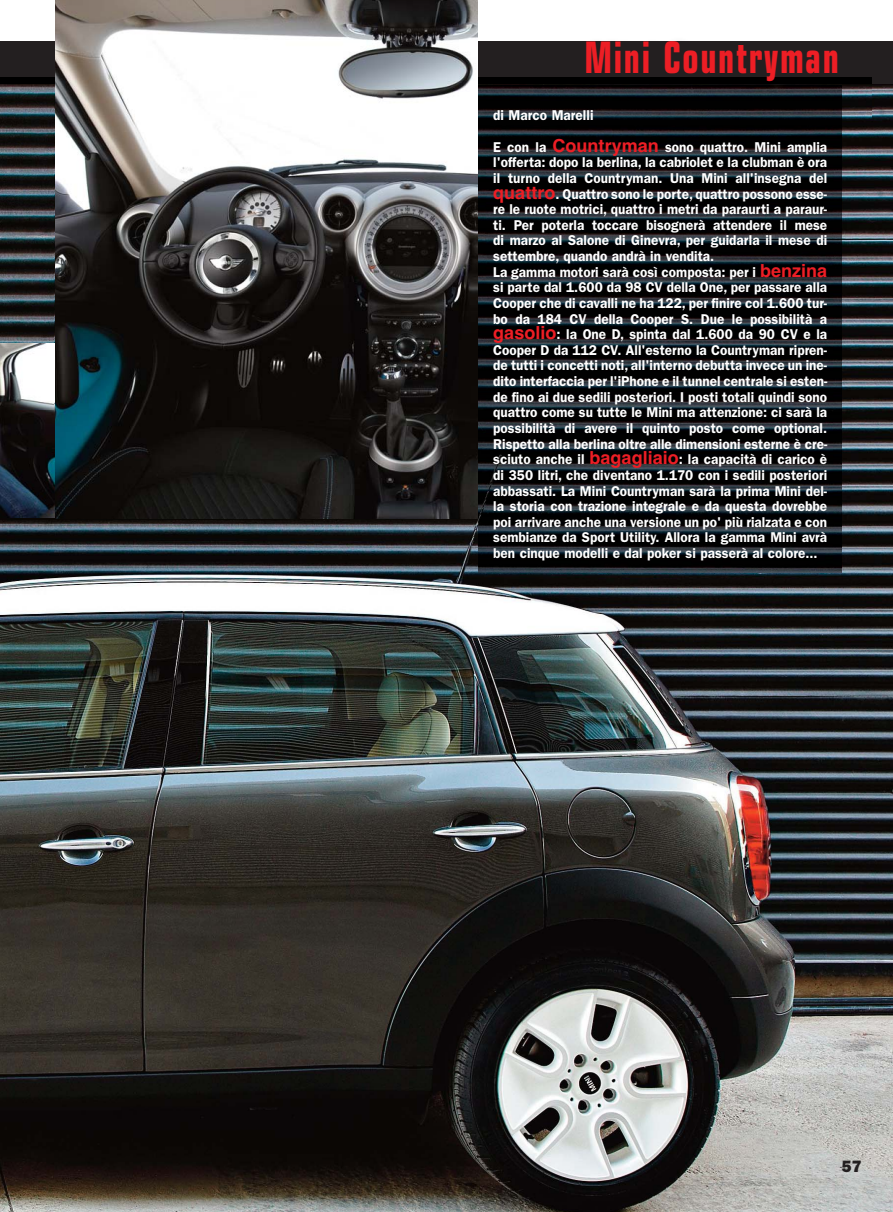
<style>
.page{position:relative;width:893px;height:1212px;background:#fff}
.page>*{position:absolute;margin:0;border:0;box-sizing:border-box;transform-origin:0 0}
.t1{font:700 condensed 43.5px "Eurostile LT Std";letter-spacing:.05em;color:#ed1e25;scale:.8 1}
.t2{font:16.5px "ITC Franklin Gothic Std Hvy";color:#231f20}
.t3{font:600 14.25px/15.6px "ITC Franklin Gothic Std";color:#fff;scale:.95 1}
.s1{font-family:"Helvetica";font-weight:700;font-size:18px;color:#ed1e25}
</style>
<div class="page">
<img style="left:0;top:83px;width:892px;height:1129px">
<img style="left:0;top:119px;width:55px;height:399px">
<div style="left:0;top:41px;width:893px;height:42px;background:#231f20"></div>
<img style="left:0;top:343px;width:54px;height:66px">
<img style="left:0;top:29px;width:872px;height:90px">
<img style="left:55px;top:0;width:422px;height:518px">
<img style="left:478px;top:85px;width:364px;height:488px">
<h1 class="t1" style="left:584px;top:42px;width:320px">Mini Countryman</h1>
<p class="t3" style="left:493px;top:101px;width:353px;line-height:31.2px">di Marco Marelli<br>E con la <span class="s1">Countryman</span> sono quattro. Mini amplia</p>
<p class="t3" style="left:493px;top:156px;width:353px">l'offerta: dopo la berlina, la cabriolet e la clubman è ora il turno della Countryman. Una Mini all'insegna del <span class="s1">quattro</span>. Quattro sono le porte, quattro possono esse&shy;re le ruote motrici, quattro i metri da paraurti a paraur&shy;ti. Per poterla toccare bisognerà attendere il mese di marzo al Salone di Ginevra, per guidarla il mese di settembre, quando andrà in vendita.<br>La gamma motori sarà così composta: per i <span class="s1">benzina </span>si parte dal 1.600 da 98 CV della One, per passare alla Cooper che di cavalli ne ha 122, per finire col 1.600 tur&shy;bo da 184 CV della Cooper S. Due le possibilità a <span class="s1">gasolio</span>: la One D, spinta dal 1.600 da 90 CV e la Cooper D da 112 CV. All'esterno la Countryman ripren&shy;de tutti i concetti noti, all'interno debutta invece un ine&shy;dito interfaccia per l'iPhone e il tunnel centrale si esten&shy;de fino ai due sedili posteriori. I posti totali quindi sono quattro come su tutte le Mini ma attenzione: ci sarà la possibilità di avere il quinto posto come optional.<br>Rispetto alla berlina oltre alle dimensioni esterne è cre&shy;sciuto anche il <span class="s1">bagagliaio</span>: la capacità di carico è di 350 litri, che diventano 1.170 con i sedili posteriori abbassati. La Mini Countryman sarà la prima Mini del&shy;la storia con trazione integrale e da questa dovrebbe poi arrivare anche una versione un po' più rialzata e con sembianze da Sport Utility. Allora la gamma Mini avrà ben cinque modelli e dal poker si passerà al colore...</p>
<p class="t2" style="left:842px;top:1156px;width:21px">57</p>
</div>
